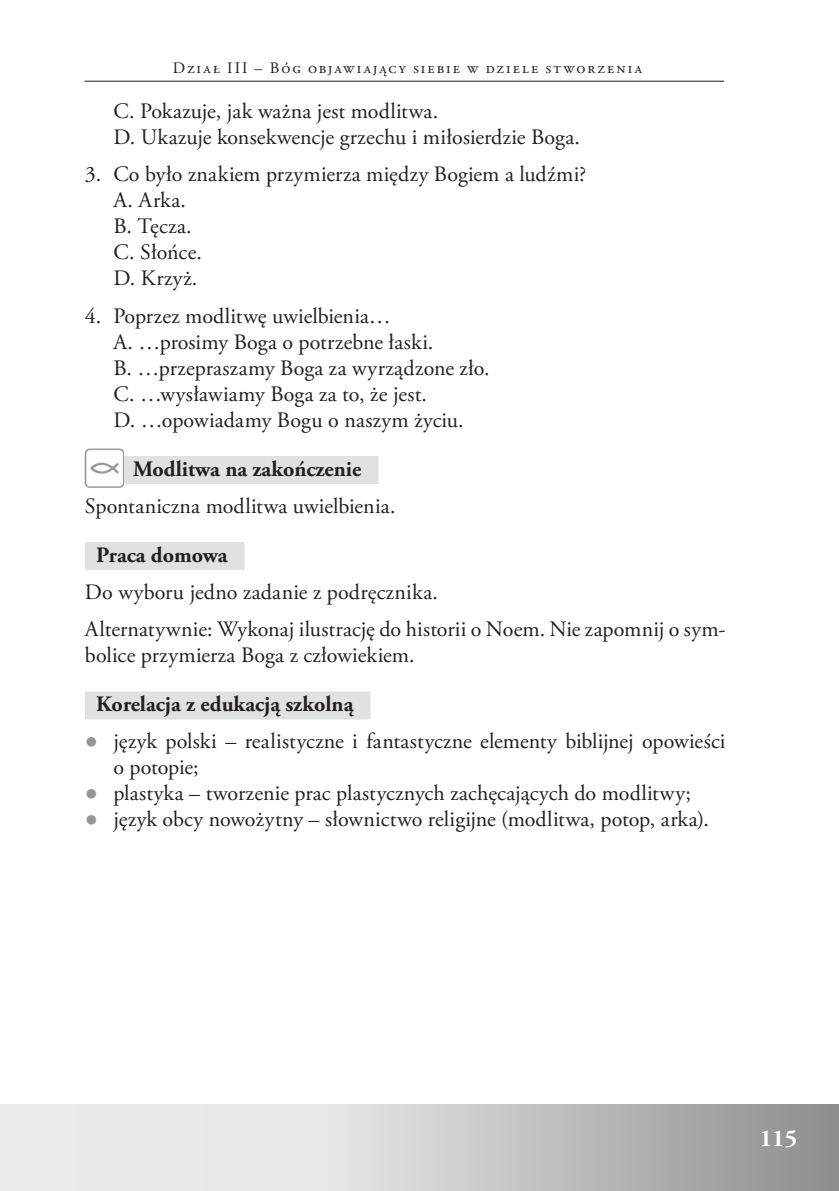
<style>
.page{position:relative;width:839px;height:1191px;background:#fff}
.page>*{position:absolute;margin:0;border:0;box-sizing:border-box;transform-origin:0 0}
.t1{font:700 24px "Adobe Garamond Pro";color:#fff}
.t2{font:22px/26px "Adobe Garamond Pro";letter-spacing:.005em;color:#231f20}
.t3{font:700 22px "Adobe Garamond Pro";color:#231f20}
.t4{font:16px "Adobe Garamond Pro";letter-spacing:.13em;color:#231f20}
.s1{font-weight:700}
.s2{font-family:"Arial";color:#939598}
</style>
<div class="page">
<hr style="left:0;top:1104px;width:1px;height:86px;background:#e9eaeb">
<svg style="left:1px;top:1104px;width:838px;height:86px;background:#caccce"></svg>
<hr style="left:84px;top:81px;width:640px;height:1px;background:#231f20">
<div style="left:122px;top:456px;width:257px;height:28px;background:#e0e1e3"></div>
<div style="left:85px;top:542px;width:160px;height:28px;background:#e0e1e3"></div>
<div style="left:85px;top:691px;width:285px;height:28px;background:#e0e1e3"></div>
<img style="left:84px;top:448px;width:40px;height:40px">
<svg style="left:49px;top:1154px;width:11px;height:36px"></svg>
<p class="t4" style="left:173px;top:58px;width:471px">Dział III – Bóg objawiający siebie w dziele stworzenia</p>
<p class="t2" style="left:113px;top:99px;width:468px">C. Pokazuje, jak ważna jest modlitwa.<br>D. Ukazuje konsekwencje grzechu i miłosierdzie Boga.</p>
<p class="t2" style="left:113px;top:162px;width:474px;text-indent:-28px">3. Co było znakiem przymierza między Bogiem a ludźmi?<br>A. Arka.<br>B. Tęcza.<br>C. Słońce.<br>D. Krzyż.</p>
<p class="t2" style="left:113px;top:303px;width:378px;text-indent:-28px">4. Poprzez modlitwę uwielbienia…<br>A. …prosimy Boga o potrzebne łaski.<br>B. …przepraszamy Boga za wyrządzone zło.<br>C. …wysławiamy Boga za to, że jest.<br>D. …opowiadamy Bogu o naszym życiu.</p>
<p class="t2" style="left:85px;top:450px;width:312px;line-height:37.4px;text-indent:48px"><span class="s1">Modlitwa na zakończenie<br></span>Spontaniczna modlitwa uwielbienia.</p>
<p class="t2" style="left:85px;top:536px;width:642px;line-height:37.4px;text-indent:11px"><span class="s1">Praca domowa<br></span>Do wyboru jedno zadanie z podręcznika.<br>Alternatywnie: Wykonaj ilustrację do historii o Noem. Nie zapomnij o sym-</p>
<p class="t2" style="left:85px;top:643px;width:331px">bolice przymierza Boga z człowiekiem.</p>
<p class="t3" style="left:96px;top:691px;width:259px">Korelacja z edukacją szkolną</p>
<p class="t2" style="left:113px;top:729px;width:614px;text-indent:-28px"><span class="s2">●</span> język polski – realistyczne i fantastyczne elementy biblijnej opowieści o potopie;</p>
<p class="t2" style="left:85px;top:781px;width:607px"><span class="s2">●</span> plastyka – tworzenie prac plastycznych zachęcających do modlitwy;</p>
<p class="t2" style="left:85px;top:807px;width:625px"><span class="s2">●</span> język obcy nowożytny – słownictwo religijne (modlitwa, potop, arka).</p>
<p class="t1" style="left:760px;top:1124px;width:39px">115</p>
</div>
